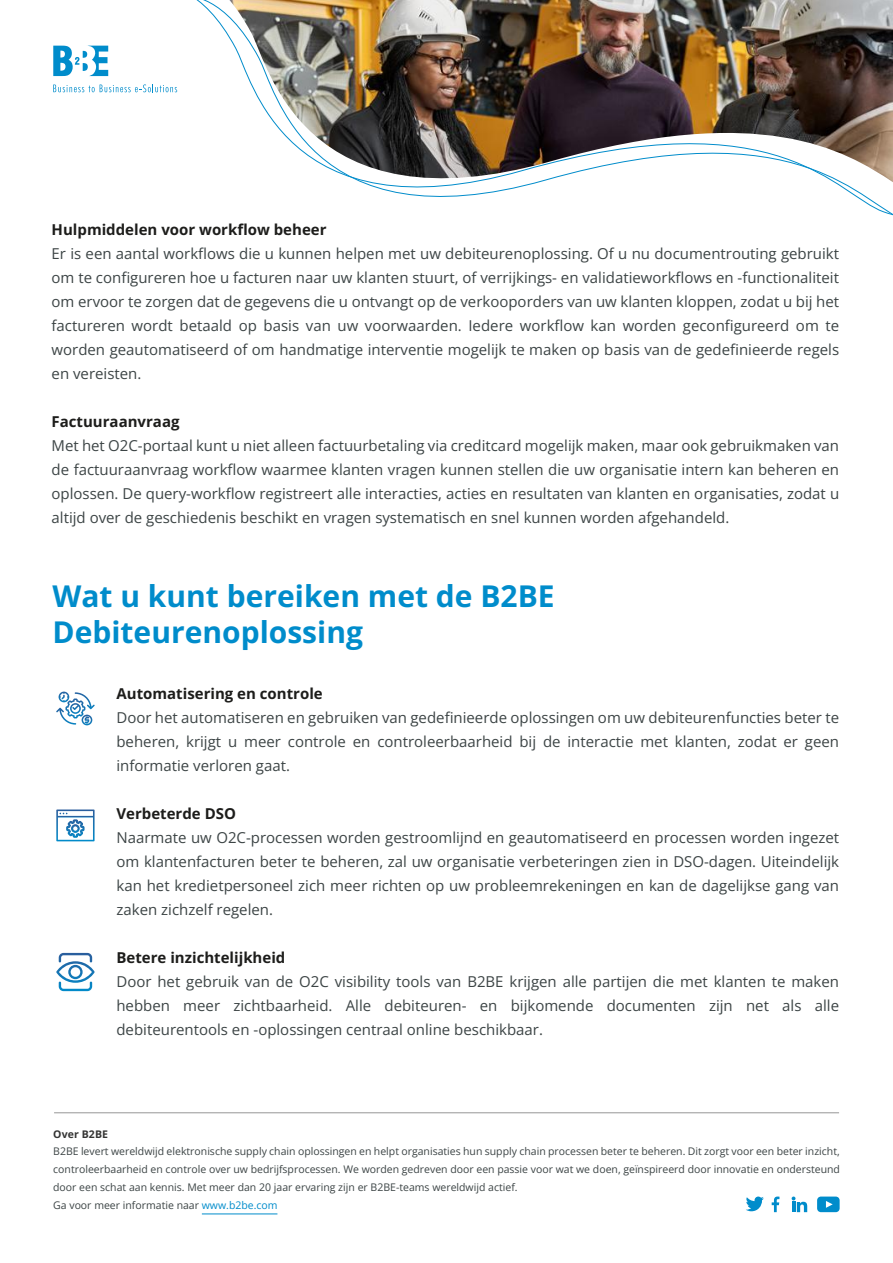
<style>
.page{position:relative;width:893px;height:1263px;background:#fff}
.page>*{position:absolute;margin:0;border:0;box-sizing:border-box;transform-origin:0 0}
.t1{font:700 30px/36px "Open Sans";color:#008ccb}
.t2{font:15px/24px "Open Sans";color:#3c4445;text-align:justify}
.t3{font:700 15px "Open Sans";color:#1d1d1b}
.t4{font:10.5px/18px "Open Sans";color:#3c4445}
.t5{font:700 10.5px "Open Sans";letter-spacing:.01em;color:#343433}
.s1{color:#008ccb}
</style>
<div class="page">
<svg style="left:53px;top:45px;width:55px;height:31px"></svg>
<svg style="left:53px;top:84px;width:111px;height:8px"></svg>
<img style="left:196px;top:0;width:697px;height:216px">
<svg style="left:56px;top:692px;width:39px;height:33px"></svg>
<svg style="left:56px;top:809px;width:39px;height:33px"></svg>
<svg style="left:56px;top:953px;width:39px;height:38px"></svg>
<svg style="left:772px;top:1196px;width:7px;height:16px"></svg>
<svg style="left:746px;top:1196px;width:18px;height:15px"></svg>
<svg style="left:792px;top:1196px;width:15px;height:16px"></svg>
<svg style="left:817px;top:1196px;width:23px;height:16px"></svg>
<hr style="left:54px;top:1112px;width:785px;height:1px;background:#969696">
<hr style="left:202px;top:1214px;width:75px;height:1px;background:#008ccb">
<p class="t3" style="left:52px;top:220px;width:276px">Hulpmiddelen voor workflow beheer</p>
<p class="t2" style="left:52px;top:241px;width:789px">Er is een aantal workflows die u kunnen helpen met uw debiteurenoplossing. Of u nu documentrouting gebruikt om te configureren hoe u facturen naar uw klanten stuurt, of verrijkings- en validatieworkflows en -functionaliteit om ervoor te zorgen dat de gegevens die u ontvangt op de verkooporders van uw klanten kloppen, zodat u bij het factureren wordt betaald op basis van uw voorwaarden. Iedere workflow kan worden geconfigureerd om te worden geautomatiseerd of om handmatige interventie mogelijk te maken op basis van de gedefinieerde regels en vereisten.</p>
<p class="t3" style="left:52px;top:412px;width:129px">Factuuraanvraag</p>
<p class="t2" style="left:52px;top:433px;width:789px">Met het O2C-portaal kunt u niet alleen factuurbetaling via creditcard mogelijk maken, maar ook gebruikmaken van de factuuraanvraag workflow waarmee klanten vragen kunnen stellen die uw organisatie intern kan beheren en oplossen. De query-workflow registreert alle interacties, acties en resultaten van klanten en organisaties, zodat u altijd over de geschiedenis beschikt en vragen systematisch en snel kunnen worden afgehandeld.</p>
<h1 class="t1" style="left:52px;top:577px;width:504px">Wat u kunt bereiken met de B2BE<br>Debiteurenoplossing</h1>
<p class="t3" style="left:116px;top:683px;width:208px">Automatisering en controle</p>
<p class="t2" style="left:116px;top:705px;width:724px">Door het automatiseren en gebruiken van gedefinieerde oplossingen om uw debiteurenfuncties beter te beheren, krijgt u meer controle en controleerbaarheid bij de interactie met klanten, zodat er geen informatie verloren gaat.</p>
<p class="t3" style="left:116px;top:803px;width:121px">Verbeterde DSO</p>
<p class="t2" style="left:116px;top:825px;width:724px">Naarmate uw O2C-processen worden gestroomlijnd en geautomatiseerd en processen worden ingezet om klantenfacturen beter te beheren, zal uw organisatie verbeteringen zien in DSO-dagen. Uiteindelijk kan het kredietpersoneel zich meer richten op uw probleemrekeningen en kan de dagelijkse gang van zaken zichzelf regelen.</p>
<p class="t3" style="left:116px;top:947px;width:170px">Betere inzichtelijkheid</p>
<p class="t2" style="left:116px;top:969px;width:724px">Door het gebruik van de O2C visibility tools van B2BE krijgen alle partijen die met klanten te maken hebben meer zichtbaarheid. Alle debiteuren- en bijkomende documenten zijn net als alle debiteurentools en -oplossingen centraal online beschikbaar.</p>
<p class="t5" style="left:53px;top:1127px;width:56px">Over B2BE</p>
<p class="t4" style="left:53px;top:1142px;width:788px">B2BE levert wereldwijd elektronische supply chain oplossingen en helpt organisaties hun supply chain processen beter te beheren. Dit zorgt voor een beter inzicht, controleerbaarheid en controle over uw bedrijfsprocessen. We worden gedreven door een passie voor wat we doen, geïnspireerd door innovatie en ondersteund door een schat aan kennis. Met meer dan 20 jaar ervaring zijn er B2BE-teams wereldwijd actief.<br>Ga voor meer informatie naar <span class="s1">www.b2be.com</span></p>
</div>
